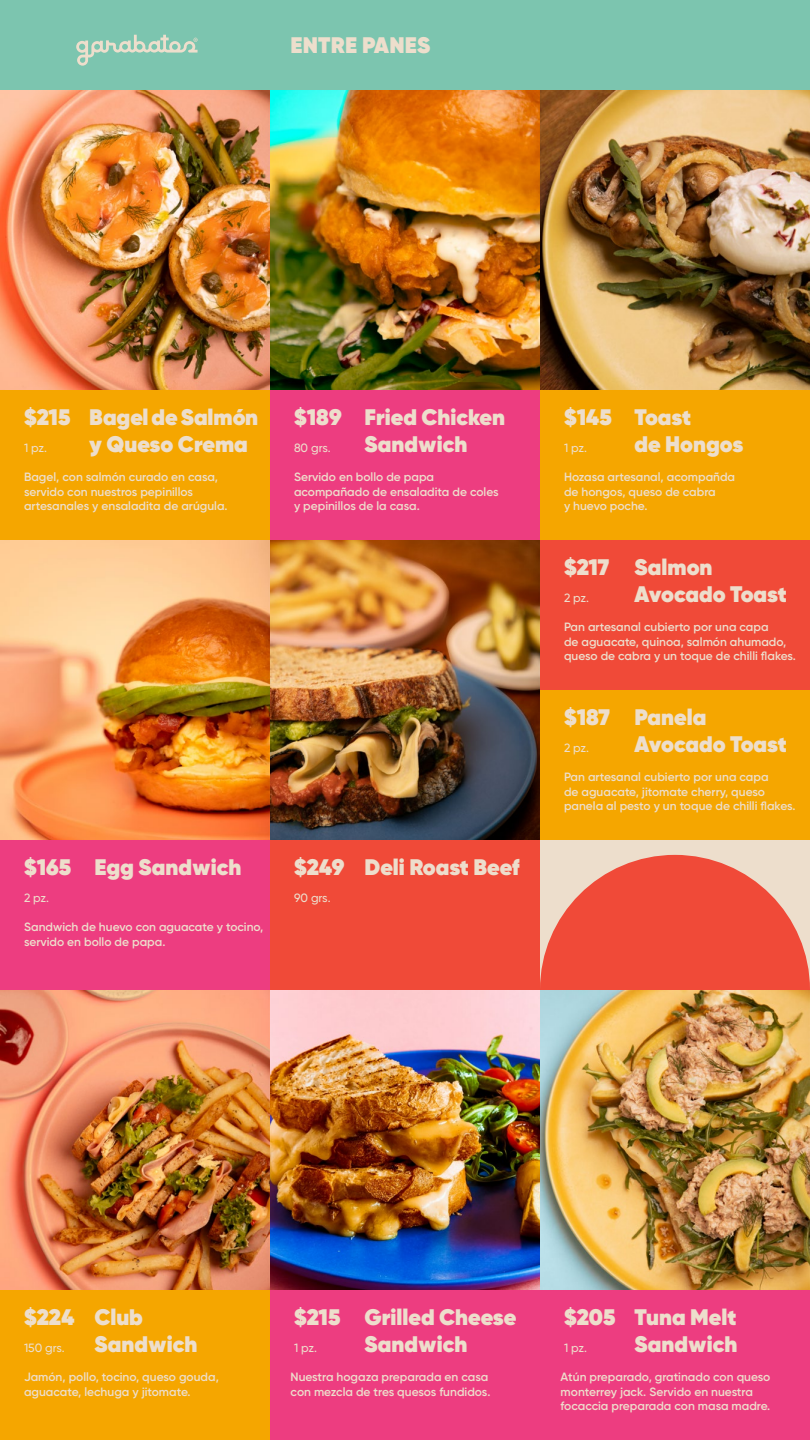
<style>
.page{position:relative;width:810px;height:1440px;background:#fff}
.page>*{position:absolute;margin:0;border:0;box-sizing:border-box;transform-origin:0 0}
.t1{font:800 22.5px/27px "Gilroy";color:#eddecc}
.t2{font:600 12px/14.4px "Gilroy";color:#eddecc}
.t3{font:500 12px "Gilroy";letter-spacing:-.02em;color:#eddecc}
</style>
<div class="page">
<div style="left:0;top:0;width:810px;height:90px;background:#7cc5af"></div>
<svg style="left:76px;top:35px;width:122px;height:31px"></svg>
<div style="left:0;top:390px;width:270px;height:150px;background:#f5a600"></div>
<div style="left:270px;top:390px;width:270px;height:150px;background:#ed3d80"></div>
<div style="left:540px;top:390px;width:270px;height:150px;background:#f5a600"></div>
<div style="left:540px;top:540px;width:270px;height:150px;background:#f04a38"></div>
<div style="left:540px;top:690px;width:270px;height:150px;background:#f5a600"></div>
<div style="left:0;top:840px;width:270px;height:150px;background:#ed3d80"></div>
<div style="left:0;top:1290px;width:270px;height:150px;background:#f5a600"></div>
<div style="left:270px;top:1290px;width:270px;height:150px;background:#ed3d80"></div>
<div style="left:540px;top:1290px;width:270px;height:150px;background:#ed3d80"></div>
<div style="left:270px;top:840px;width:270px;height:150px;background:#f04a38"></div>
<img style="left:0;top:90px;width:810px;height:300px">
<img style="left:0;top:540px;width:540px;height:300px">
<img style="left:0;top:990px;width:810px;height:300px">
<div style="left:540px;top:840px;width:270px;height:150px;background:#eddecc"></div>
<svg style="left:540px;top:855px;width:270px;height:135px"></svg>
<h1 class="t1" style="left:290px;top:31px;width:142px">ENTRE PANES</h1>
<h1 class="t1" style="left:24px;top:404px;width:48px">$215</h1>
<p class="t3" style="left:24px;top:440px;width:25px">1 pz.</p>
<h1 class="t1" style="left:294px;top:404px;width:49px">$189</h1>
<p class="t3" style="left:294px;top:440px;width:38px">80 grs.</p>
<h1 class="t1" style="left:564px;top:404px;width:49px">$145</h1>
<p class="t3" style="left:564px;top:440px;width:25px">1 pz.</p>
<h1 class="t1" style="left:89px;top:404px;width:170px">Bagel de Salmón y Queso Crema</h1>
<h1 class="t1" style="left:364px;top:404px;width:142px">Fried Chicken<br>Sandwich</h1>
<h1 class="t1" style="left:634px;top:404px;width:110px">Toast<br>de Hongos</h1>
<p class="t2" style="left:24px;top:470px;width:205px">Bagel, con salmón curado en casa, servido con nuestros pepinillos artesanales y ensaladita de arúgula.</p>
<p class="t2" style="left:294px;top:470px;width:206px">Servido en bollo de papa acompañado de ensaladita de coles y pepinillos de la casa.</p>
<p class="t2" style="left:564px;top:470px;width:173px">Hozasa artesanal, acompañda de hongos, queso de cabra<br>y huevo poche.</p>
<h1 class="t1" style="left:564px;top:554px;width:47px">$217</h1>
<p class="t3" style="left:564px;top:590px;width:27px">2 pz.</p>
<h1 class="t1" style="left:634px;top:554px;width:154px">Salmon<br>Avocado Toast</h1>
<p class="t2" style="left:564px;top:620px;width:233px">Pan artesanal cubierto por una capa<br>de aguacate, quinoa, salmón ahumado, queso de cabra y un toque de chilli flakes.</p>
<h1 class="t1" style="left:564px;top:704px;width:47px">$187</h1>
<p class="t3" style="left:564px;top:740px;width:27px">2 pz.</p>
<h1 class="t1" style="left:634px;top:704px;width:154px">Panela<br>Avocado Toast</h1>
<h1 class="t1" style="left:24px;top:854px;width:49px">$165</h1>
<p class="t3" style="left:24px;top:890px;width:27px">2 pz.</p>
<h1 class="t1" style="left:94px;top:854px;width:148px">Egg Sandwich</h1>
<p class="t2" style="left:24px;top:920px;width:241px">Sandwich de huevo con aguacate y tocino, servido en bollo de papa.</p>
<h1 class="t1" style="left:294px;top:854px;width:52px">$249</h1>
<p class="t3" style="left:294px;top:890px;width:38px">90 grs.</p>
<h1 class="t1" style="left:364px;top:854px;width:157px">Deli Roast Beef</h1>
<p class="t2" style="left:564px;top:770px;width:233px">Pan artesanal cubierto por una capa<br>de aguacate, jitomate cherry, queso panela al pesto y un toque de chilli flakes.</p>
<h1 class="t1" style="left:24px;top:1304px;width:52px">$224</h1>
<p class="t3" style="left:24px;top:1340px;width:42px">150 grs.</p>
<h1 class="t1" style="left:294px;top:1304px;width:48px">$215</h1>
<p class="t3" style="left:294px;top:1340px;width:25px">1 pz.</p>
<h1 class="t1" style="left:564px;top:1304px;width:53px">$205</h1>
<p class="t3" style="left:564px;top:1340px;width:25px">1 pz.</p>
<h1 class="t1" style="left:94px;top:1304px;width:104px">Club<br>Sandwich</h1>
<h1 class="t1" style="left:364px;top:1304px;width:153px">Grilled Cheese<br>Sandwich</h1>
<h1 class="t1" style="left:634px;top:1304px;width:104px">Tuna Melt<br>Sandwich</h1>
<p class="t2" style="left:24px;top:1370px;width:196px">Jamón, pollo, tocino, queso gouda, aguacate, lechuga y jitomate.</p>
<p class="t2" style="left:291px;top:1370px;width:201px">Nuestra hogaza preparada en casa con mezcla de tres quesos fundidos.</p>
<p class="t2" style="left:561px;top:1370px;width:211px">Atún preparado, gratinado con queso monterrey jack. Servido en nuestra focaccia preparada con masa madre.</p>
</div>
